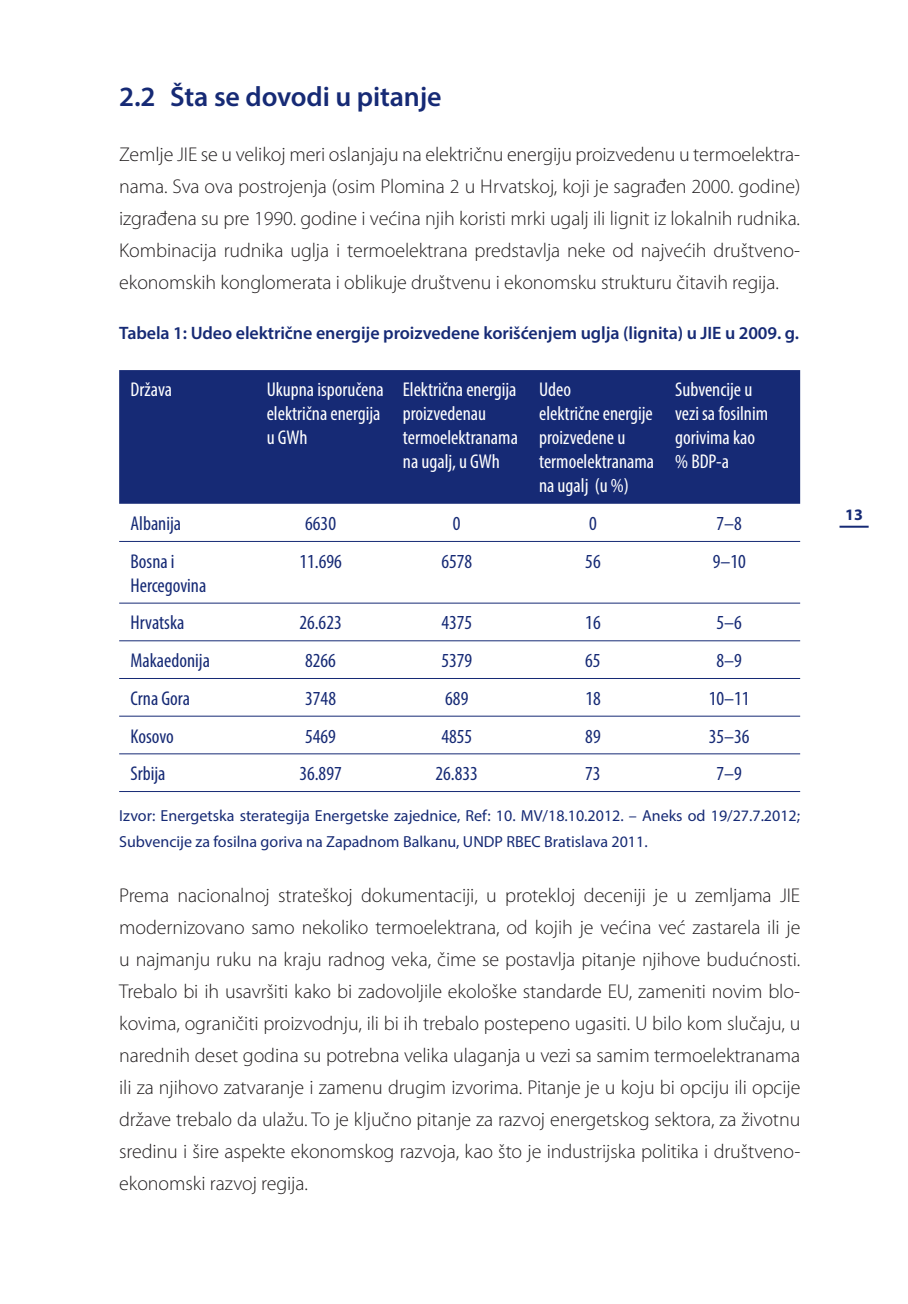
<style>
.page{position:relative;width:908px;height:1304px;background:#fff}
.page>*{position:absolute;margin:0;border:0;box-sizing:border-box;transform-origin:0 0}
.t1{font:600 28px "Myriad Pro";letter-spacing:-.005em;color:#162a75}
.t2{font:300 20px/32px "Myriad Pro";letter-spacing:-.005em;color:#231f20;text-align:justify}
.t3{font:condensed 20px/24px "Myriad Pro";color:#fff}
.t4{font:condensed 20px/24px "Myriad Pro";color:#162a75}
.t5{font:600 18px "Myriad Pro";letter-spacing:-.005em;color:#162a75}
.t6{font:16px/26px "Myriad Pro";color:#162a75}
.t7{font:700 16px "Myriad Pro";color:#162a75}
</style>
<div class="page">
<hr style="left:839px;top:526px;width:29px;height:2px;background:#162a75">
<div style="left:119px;top:370px;width:680px;height:134px;background:#162a75"></div>
<hr style="left:119px;top:541px;width:680px;height:1px;background:#162a75">
<hr style="left:119px;top:603px;width:680px;height:1px;background:#162a75">
<hr style="left:119px;top:640px;width:680px;height:1px;background:#162a75">
<hr style="left:119px;top:678px;width:680px;height:1px;background:#162a75">
<hr style="left:119px;top:716px;width:680px;height:1px;background:#162a75">
<hr style="left:119px;top:753px;width:680px;height:1px;background:#162a75">
<hr style="left:119px;top:791px;width:680px;height:1px;background:#162a75">
<h1 class="t1" style="left:119px;top:86px;width:324px">2.2 Šta se dovodi u pitanje</h1>
<p class="t2" style="left:119px;top:140px;width:682px">Zemlje JIE se u velikoj meri oslanjaju na električnu energiju proizvedenu u termoelektra&shy;nama. Sva ova postrojenja (osim Plomina 2 u Hrvatskoj, koji je sagrađen 2000. godine) izgrađena su pre 1990. godine i većina njih koristi mrki ugalj ili lignit iz lokalnih rudnika.<br>Kombinacija rudnika uglja i termoelektrana predstavlja neke od najvećih društveno&shy;ekonomskih konglomerata i oblikuje društvenu i ekonomsku strukturu čitavih regija.</p>
<p class="t5" style="left:119px;top:327px;width:681px">Tabela 1: Udeo električne energije proizvedene korišćenjem uglja (lignita) u JIE u 2009. g.</p>
<p class="t3" style="left:130px;top:380px;width:43px">Država</p>
<p class="t3" style="left:266px;top:380px;width:119px">Ukupna isporučena električna energija u GWh</p>
<p class="t3" style="left:403px;top:380px;width:116px">Električna energija proizvedenau termoelektranama na ugalj, u GWh</p>
<p class="t3" style="left:539px;top:380px;width:116px">Udeo<br>električne energije proizvedene u termoelektranama na ugalj (u %)</p>
<p class="t3" style="left:675px;top:380px;width:94px">Subvencije u vezi sa fosilnim gorivima kao % BDP-a</p>
<p class="t4" style="left:130px;top:513px;width:52px">Albanija</p>
<p class="t4" style="left:305px;top:513px;width:32px">6630</p>
<p class="t4" style="left:453px;top:513px;width:9px">0</p>
<p class="t4" style="left:589px;top:513px;width:9px">0</p>
<p class="t4" style="left:716px;top:513px;width:27px">7–8</p>
<p class="t4" style="left:130px;top:551px;width:77px">Bosna i<br>Hercegovina</p>
<p class="t4" style="left:299px;top:551px;width:44px">11.696</p>
<p class="t4" style="left:441px;top:551px;width:32px">6578</p>
<p class="t4" style="left:585px;top:551px;width:17px">56</p>
<p class="t4" style="left:712px;top:551px;width:35px">9–10</p>
<p class="t4" style="left:130px;top:613px;width:55px">Hrvatska</p>
<p class="t4" style="left:299px;top:613px;width:44px">26.623</p>
<p class="t4" style="left:441px;top:613px;width:32px">4375</p>
<p class="t4" style="left:585px;top:613px;width:17px">16</p>
<p class="t4" style="left:716px;top:613px;width:27px">5–6</p>
<p class="t4" style="left:130px;top:650px;width:81px">Makaedonija</p>
<p class="t4" style="left:305px;top:650px;width:32px">8266</p>
<p class="t4" style="left:441px;top:650px;width:32px">5379</p>
<p class="t4" style="left:585px;top:650px;width:17px">65</p>
<p class="t4" style="left:716px;top:650px;width:27px">8–9</p>
<p class="t4" style="left:130px;top:688px;width:61px">Crna Gora</p>
<p class="t4" style="left:305px;top:688px;width:32px">3748</p>
<p class="t4" style="left:445px;top:688px;width:25px">689</p>
<p class="t4" style="left:585px;top:688px;width:17px">18</p>
<p class="t4" style="left:708px;top:688px;width:42px">10–11</p>
<p class="t4" style="left:130px;top:726px;width:45px">Kosovo</p>
<p class="t4" style="left:305px;top:726px;width:32px">5469</p>
<p class="t4" style="left:441px;top:726px;width:32px">4855</p>
<p class="t4" style="left:585px;top:726px;width:17px">89</p>
<p class="t4" style="left:708px;top:726px;width:42px">35–36</p>
<p class="t4" style="left:130px;top:764px;width:36px">Srbija</p>
<p class="t4" style="left:299px;top:764px;width:44px">36.897</p>
<p class="t4" style="left:435px;top:764px;width:44px">26.833</p>
<p class="t4" style="left:585px;top:764px;width:17px">73</p>
<p class="t4" style="left:716px;top:764px;width:27px">7–9</p>
<p class="t6" style="left:119px;top:805px;width:682px">Izvor: Energetska sterategija Energetske zajednice, Ref: 10. MV/18.10.2012. – Aneks od 19/27.7.2012;<br>Subvencije za fosilna goriva na Zapadnom Balkanu, UNDP RBEC Bratislava 2011.</p>
<p class="t2" style="left:119px;top:881px;width:682px">Prema nacionalnoj strateškoj dokumentaciji, u protekloj deceniji je u zemljama JIE modernizovano samo nekoliko termoelektrana, od kojih je većina već zastarela ili je u najmanju ruku na kraju radnog veka, čime se postavlja pitanje njihove budućnosti.<br>Trebalo bi ih usavršiti kako bi zadovoljile ekološke standarde EU, zameniti novim blo&shy;kovima, ograničiti proizvodnju, ili bi ih trebalo postepeno ugasiti. U bilo kom slučaju, u narednih deset godina su potrebna velika ulaganja u vezi sa samim termoelektranama ili za njihovo zatvaranje i zamenu drugim izvorima. Pitanje je u koju bi opciju ili opcije države trebalo da ulažu. To je ključno pitanje za razvoj energetskog sektora, za životnu sredinu i šire aspekte ekonomskog razvoja, kao što je industrijska politika i društveno&shy;ekonomski razvoj regija.</p>
<p class="t7" style="left:844px;top:509px;width:19px">13</p>
</div>
